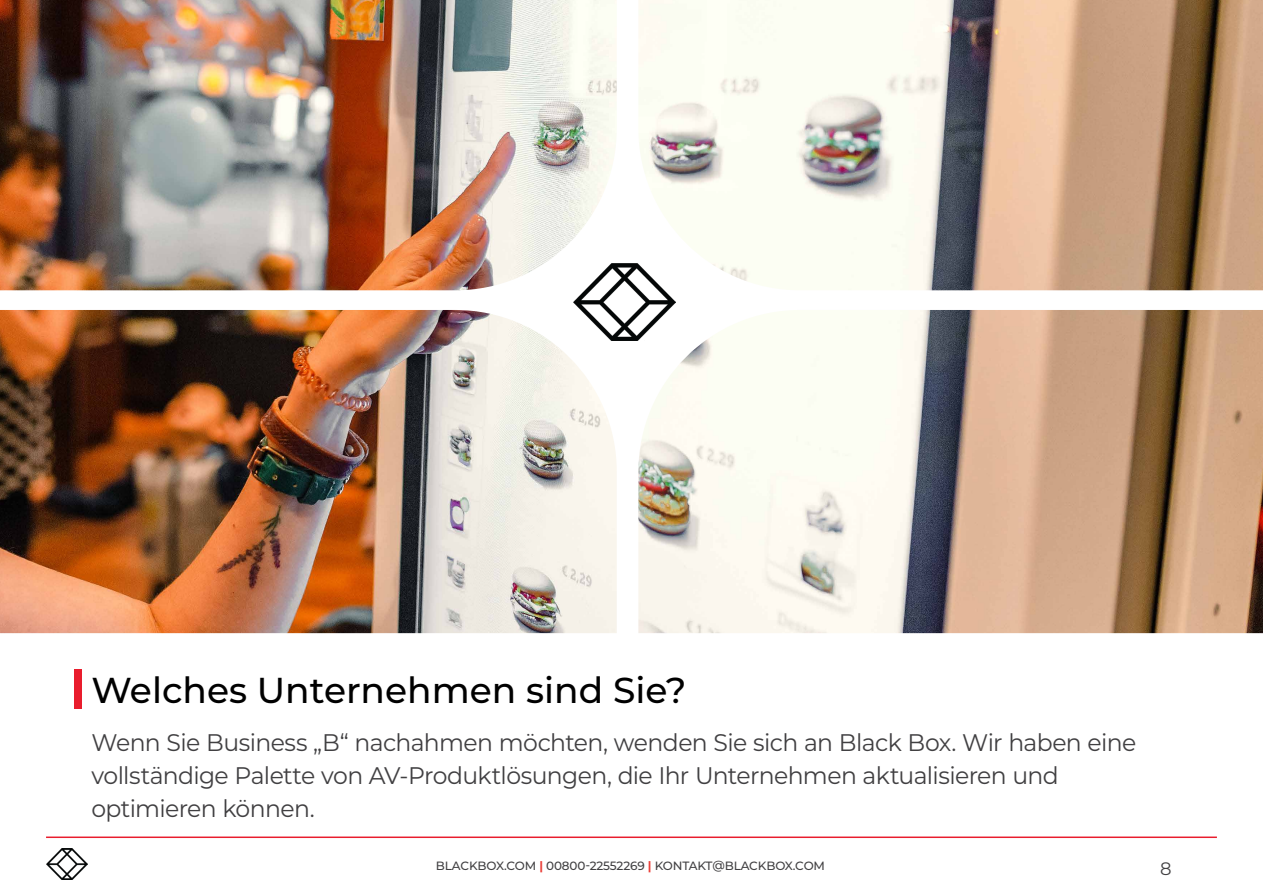
<style>
.page{position:relative;width:1263px;height:893px;background:#fff}
.page>*{position:absolute;margin:0;border:0;box-sizing:border-box;transform-origin:0 0}
.t1{font:500 36px "Montserrat";color:#000}
.t2{font:24px/33px "Montserrat";letter-spacing:-.025em;color:#414042}
.t3{font:18px "Montserrat";color:#414042}
.t4{font:500 12px "Montserrat";letter-spacing:-.01em;color:#414042}
.s1{font-weight:700;color:#eb413a}
</style>
<div class="page">
<hr style="left:46px;top:836px;width:1171px;height:2px;background:#e91d2d">
<img style="left:46px;top:848px;width:42px;height:32px">
<img style="left:0;top:0;width:1263px;height:633px">
<img style="left:573px;top:263px;width:103px;height:77px">
<div style="left:74px;top:669px;width:7px;height:40px;background:#e91d2d"></div>
<h1 class="t1" style="left:91px;top:665px;width:596px">Welches Unternehmen sind Sie?</h1>
<p class="t2" style="left:91px;top:725px;width:1046px">Wenn Sie Business „B“ nachahmen möchten, wenden Sie sich an Black Box. Wir haben eine vollständige Palette von AV-Produktlösungen, die Ihr Unternehmen aktualisieren und optimieren können.</p>
<p class="t4" style="left:436px;top:857px;width:391px">BLACKBOX.COM <span class="s1">|</span> 00800-22552269 <span class="s1">|</span> KONTAKT@BLACKBOX.COM</p>
<p class="t3" style="left:1160px;top:856px;width:13px">8</p>
</div>
